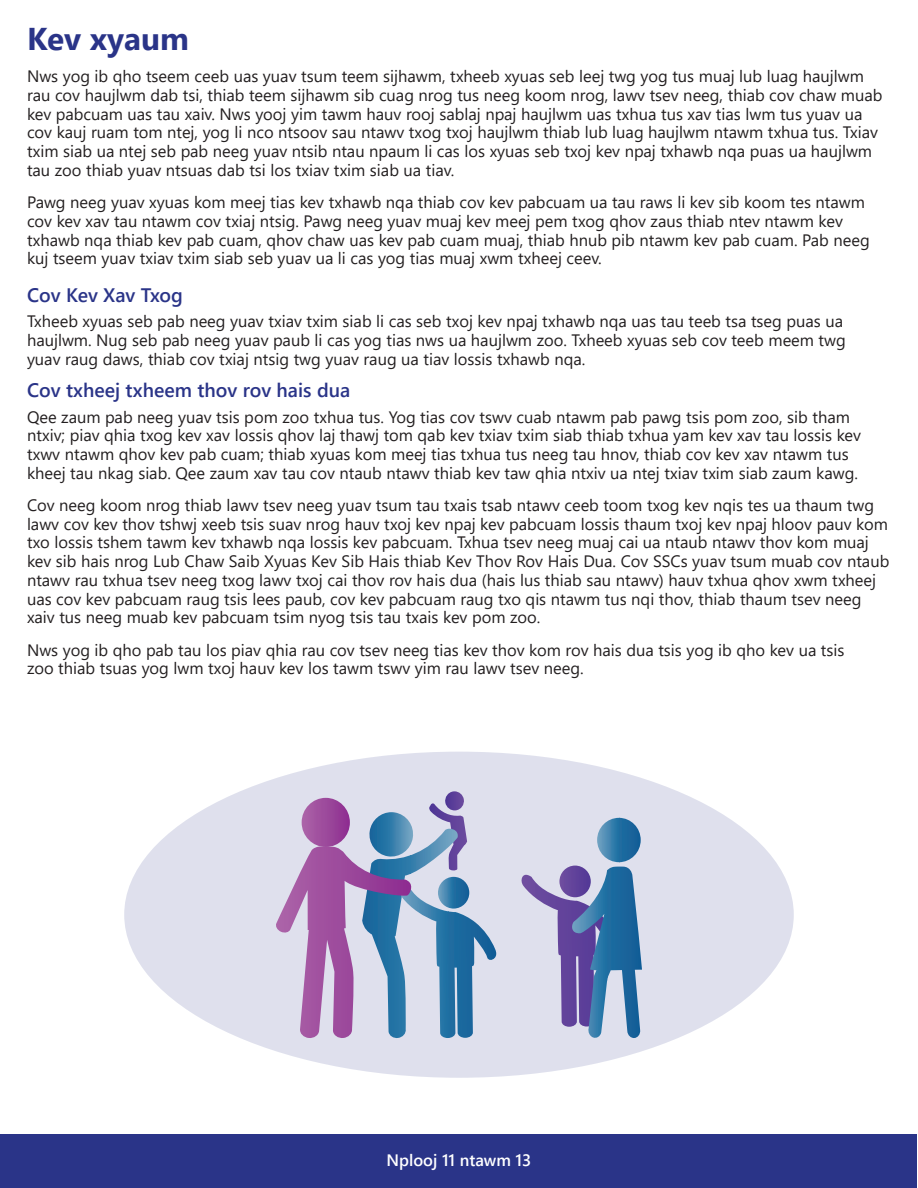
<style>
.page{position:relative;width:918px;height:1188px;background:#fff}
.page>*{position:absolute;margin:0;border:0;box-sizing:border-box;transform-origin:0 0}
.t1{font:700 31.5px "Segoe UI";color:#2a3488}
.t2{font:600 19.5px "Segoe UI";color:#2a3488}
.t3{font:16.5px/18.8px "Segoe UI";color:#231f20}
.t4{font:600 16.5px "Segoe UI";color:#fff}
</style>
<div class="page">
<div style="left:124px;top:752px;width:670px;height:326px;background:#dfe0ed;border-radius:50%"></div>
<svg style="left:276px;top:791px;width:221px;height:247px"></svg>
<svg style="left:521px;top:818px;width:121px;height:220px"></svg>
<div style="left:1px;top:1135px;width:916px;height:53px;background:#2a3488"></div>
<h1 class="t1" style="left:27px;top:9px;width:164px">Kev xyaum</h1>
<p class="t3" style="left:27px;top:65px;width:857px">Nws yog ib qho tseem ceeb uas yuav tsum teem sijhawm, txheeb xyuas seb leej twg yog tus muaj lub luag haujlwm rau cov haujlwm dab tsi, thiab teem sijhawm sib cuag nrog tus neeg koom nrog, lawv tsev neeg, thiab cov chaw muab kev pabcuam uas tau xaiv. Nws yooj yim tawm hauv rooj sablaj npaj haujlwm uas txhua tus xav tias lwm tus yuav ua cov kauj ruam tom ntej, yog li nco ntsoov sau ntawv txog txoj haujlwm thiab lub luag haujlwm ntawm txhua tus. Txiav txim siab ua ntej seb pab neeg yuav ntsib ntau npaum li cas los xyuas seb txoj kev npaj txhawb nqa puas ua haujlwm tau zoo thiab yuav ntsuas dab tsi los txiav txim siab ua tiav.</p>
<p class="t3" style="left:27px;top:191px;width:844px">Pawg neeg yuav xyuas kom meej tias kev txhawb nqa thiab cov kev pabcuam ua tau raws li kev sib koom tes ntawm cov kev xav tau ntawm cov txiaj ntsig. Pawg neeg yuav muaj kev meej pem txog qhov zaus thiab ntev ntawm kev txhawb nqa thiab kev pab cuam, qhov chaw uas kev pab cuam muaj, thiab hnub pib ntawm kev pab cuam. Pab neeg kuj tseem yuav txiav txim siab seb yuav ua li cas yog tias muaj xwm txheej ceev.</p>
<p class="t2" style="left:27px;top:276px;width:157px">Cov Kev Xav Txog</p>
<p class="t3" style="left:27px;top:311px;width:820px">Txheeb xyuas seb pab neeg yuav txiav txim siab li cas seb txoj kev npaj txhawb nqa uas tau teeb tsa tseg puas ua haujlwm. Nug seb pab neeg yuav paub li cas yog tias nws ua haujlwm zoo. Txheeb xyuas seb cov teeb meem twg yuav raug daws, thiab cov txiaj ntsig twg yuav raug ua tiav lossis txhawb nqa.</p>
<p class="t2" style="left:27px;top:372px;width:325px">Cov txheej txheem thov rov hais dua</p>
<p class="t3" style="left:27px;top:406px;width:836px">Qee zaum pab neeg yuav tsis pom zoo txhua tus. Yog tias cov tswv cuab ntawm pab pawg tsis pom zoo, sib tham ntxiv; piav qhia txog kev xav lossis qhov laj thawj tom qab kev txiav txim siab thiab txhua yam kev xav tau lossis kev txwv ntawm qhov kev pab cuam; thiab xyuas kom meej tias txhua tus neeg tau hnov, thiab cov kev xav ntawm tus kheej tau nkag siab. Qee zaum xav tau cov ntaub ntawv thiab kev taw qhia ntxiv ua ntej txiav txim siab zaum kawg.</p>
<p class="t3" style="left:27px;top:494px;width:864px">Cov neeg koom nrog thiab lawv tsev neeg yuav tsum tau txais tsab ntawv ceeb toom txog kev nqis tes ua thaum twg lawv cov kev thov tshwj xeeb tsis suav nrog hauv txoj kev npaj kev pabcuam lossis thaum txoj kev npaj hloov pauv kom txo lossis tshem tawm kev txhawb nqa lossis kev pabcuam. Txhua tsev neeg muaj cai ua ntaub ntawv thov kom muaj kev sib hais nrog Lub Chaw Saib Xyuas Kev Sib Hais thiab Kev Thov Rov Hais Dua. Cov SSCs yuav tsum muab cov ntaub ntawv rau txhua tsev neeg txog lawv txoj cai thov rov hais dua (hais lus thiab sau ntawv) hauv txhua qhov xwm txheej uas cov kev pabcuam raug tsis lees paub, cov kev pabcuam raug txo qis ntawm tus nqi thov, thiab thaum tsev neeg xaiv tus neeg muab kev pabcuam tsim nyog tsis tau txais kev pom zoo.</p>
<p class="t3" style="left:27px;top:639px;width:819px">Nws yog ib qho pab tau los piav qhia rau cov tsev neeg tias kev thov kom rov hais dua tsis yog ib qho kev ua tsis zoo thiab tsuas yog lwm txoj hauv kev los tawm tswv yim rau lawv tsev neeg.</p>
<p class="t4" style="left:387px;top:1145px;width:146px">Nplooj 11 ntawm 13</p>
</div>
